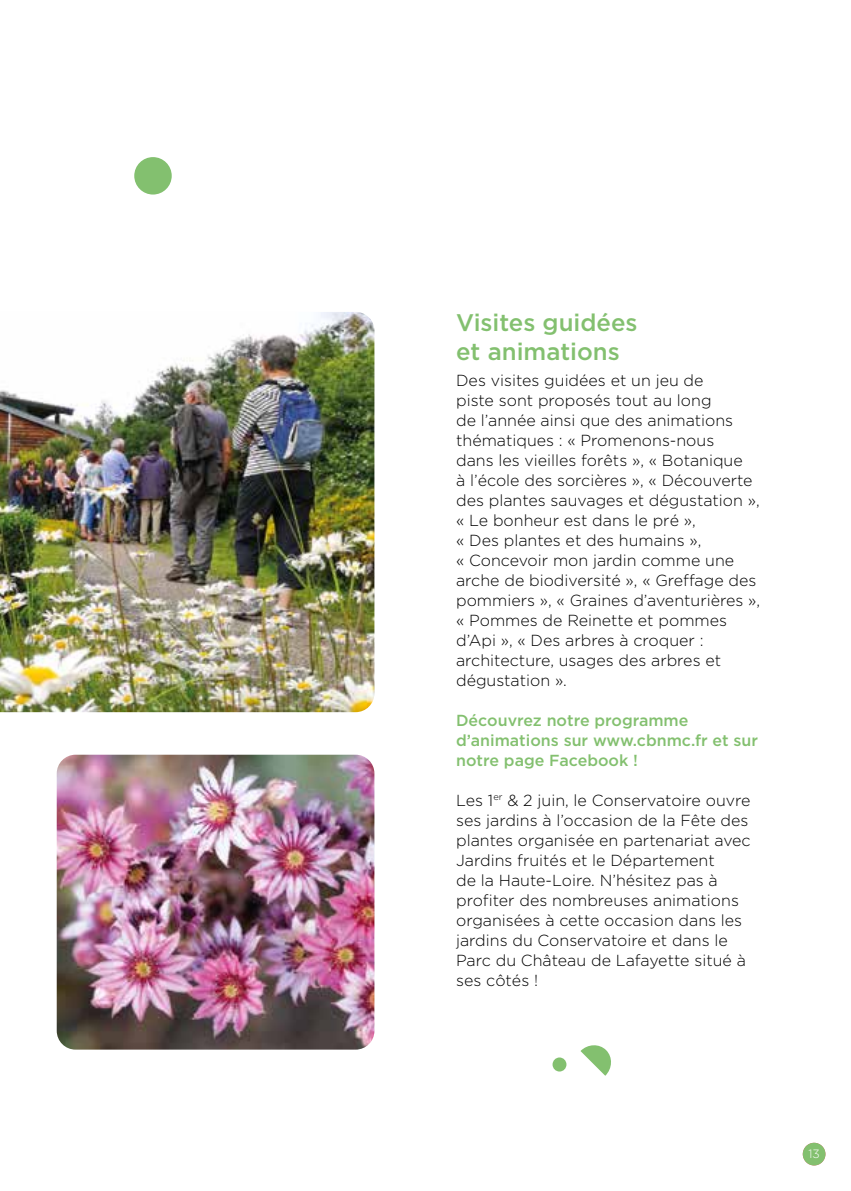
<style>
.page{position:relative;width:851px;height:1191px;background:#fff}
.page>*{position:absolute;margin:0;border:0;box-sizing:border-box;transform-origin:0 0}
.t1{font:500 24px/28.8px "Gotham";color:#83c06f}
.t2{font:300 16px/20px "Gotham";color:#000}
.t3{font:500 16px/20px "Gotham";color:#83c06f}
.t4{font:300 12px "Gotham";color:#fff}
</style>
<div class="page">
<img style="left:0;top:312px;width:374px;height:400px">
<img style="left:57px;top:754px;width:317px;height:295px">
<div style="left:134px;top:157px;width:38px;height:37px;background:#83c06f;border-radius:50%"></div>
<div style="left:802px;top:1142px;width:23px;height:23px;background:#83c06f;border-radius:50%"></div>
<svg style="left:580px;top:1045px;width:31px;height:30px"></svg>
<div style="left:552px;top:1057px;width:14px;height:14px;background:#83c06f;border-radius:50%"></div>
<h1 class="t1" style="left:456px;top:308px;width:183px">Visites guidées et animations</h1>
<p class="t2" style="left:456px;top:370px;width:305px">Des visites guidées et un jeu de<br>piste sont proposés tout au long<br>de l’année ainsi que des animations thématiques : « Promenons-nous<br>dans les vieilles forêts », « Botanique<br>à l’école des sorcières », « Découverte des plantes sauvages et dégustation », « Le bonheur est dans le pré »,<br>« Des plantes et des humains »,<br>« Concevoir mon jardin comme une arche de biodiversité », « Greffage des pommiers », « Graines d’aventurières », « Pommes de Reinette et pommes d’Api », « Des arbres à croquer : architecture, usages des arbres et dégustation ».</p>
<p class="t3" style="left:456px;top:710px;width:303px">Découvrez notre programme d’animations sur www.cbnmc.fr et sur notre page Facebook !</p>
<p class="t2" style="left:456px;top:790px;width:296px">Les 1<sup>er</sup> &amp; 2 juin, le Conservatoire ouvre ses jardins à l’occasion de la Fête des plantes organisée en partenariat avec Jardins fruités et le Département<br>de la Haute-Loire. N’hésitez pas à profiter des nombreuses animations organisées à cette occasion dans les jardins du Conservatoire et dans le Parc du Château de Lafayette situé à ses côtés !</p>
<p class="t4" style="left:808px;top:1147px;width:13px">13</p>
</div>
